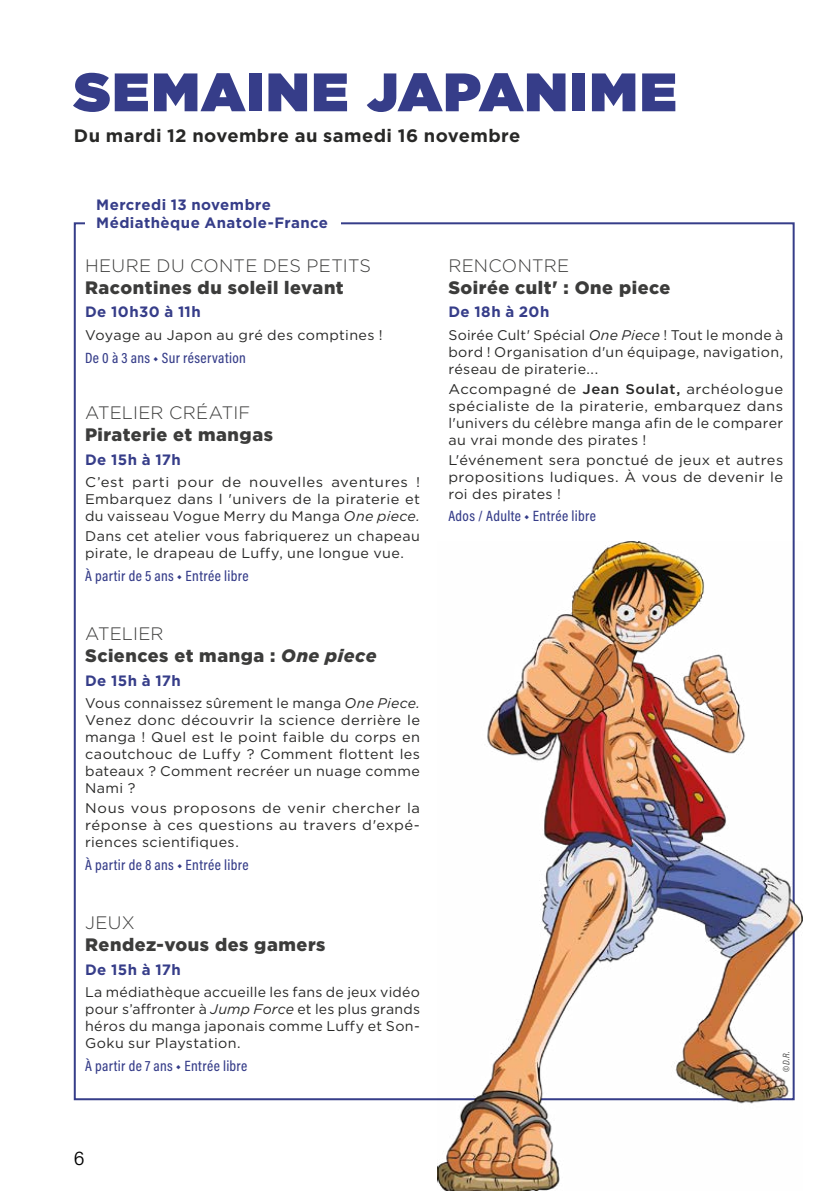
<style>
.page{position:relative;width:840px;height:1191px;background:#fff}
.page>*{position:absolute;margin:0;border:0;box-sizing:border-box;transform-origin:0 0}
.t1{font:900 54px "Gotham";letter-spacing:.035em;color:#363d89}
.t2{font:300 20px "Acumin Pro";color:#000}
.t3{font:900 18px/21.6px "Gotham";letter-spacing:.03em;color:#3c3c3b}
.t4{font:300 18px "Gotham";letter-spacing:.01em;color:#3c3c3b}
.t5{font:700 18px "Gotham";letter-spacing:.02em;color:#282827}
.t6{font:500 15px "Acumin Pro Cond";letter-spacing:.025em;color:#363d89}
.t7{font:700 15px/18px "Gotham";letter-spacing:.025em;color:#363d89}
.t8{font:14px/17px "Gotham";letter-spacing:.025em;color:#282827;text-align:justify}
.t9{font:14px/17px "Gotham";letter-spacing:.025em;color:#282827;text-align:justify;scale:1.06 1}
.t10{font:14px/17px "Gotham";letter-spacing:.025em;color:#282827;text-align:justify;scale:1.05 1}
.t11{font:14px/17px "Gotham";letter-spacing:.025em;color:#282827;text-align:justify;scale:1.04 1}
.t12{font:italic 9.6px "Acumin Pro Cond";color:#4a4a49}
.s1{font-style:italic}
.s2{font-weight:300}
.s3{font-weight:500}
</style>
<div class="page">
<img style="left:437px;top:541px;width:365px;height:650px">
<h1 class="t1" style="left:74px;top:53px;width:603px">SEMAINE JAPANIME</h1>
<p class="t5" style="left:74px;top:124px;width:448px">Du mardi 12 novembre au samedi 16 novembre</p>
<p class="t7" style="left:96px;top:196px;width:233px">Mercredi 13 novembre<br>Médiathèque Anatole-France</p>
<p class="t4" style="left:85px;top:254px;width:287px">HEURE DU CONTE DES PETITS</p>
<p class="t3" style="left:85px;top:276px;width:260px">Racontines du soleil levant</p>
<p class="t7" style="left:85px;top:303px;width:117px">De 10h30 à 11h</p>
<p class="t8" style="left:85px;top:326px;width:299px">Voyage au Japon au gré des comptines !</p>
<p class="t6" style="left:85px;top:348px;width:162px">De 0 à 3 ans ◆ Sur réservation</p>
<p class="t4" style="left:85px;top:401px;width:167px">ATELIER CRÉATIF</p>
<p class="t3" style="left:85px;top:423px;width:189px">Piraterie et mangas</p>
<p class="t7" style="left:85px;top:450px;width:97px">De 15h à 17h</p>
<p class="t9" style="left:85px;top:473px;width:317px">C’est parti pour de nouvelles aventures !<br>Embarquez dans l 'univers de la piraterie et du vaisseau Vogue Merry du Manga <span class="s1">One piece.</span></p>
<p class="t8" style="left:85px;top:527px;width:336px">Dans cet atelier vous fabriquerez un chapeau pirate, le drapeau de Luffy, une longue vue.</p>
<p class="t6" style="left:85px;top:566px;width:165px">À partir de 5 ans ◆ Entrée libre</p>
<p class="t3" style="left:85px;top:623px;width:293px"><span class="s2">ATELIER<br></span>Sciences et manga : <span class="s1">One piece</span></p>
<p class="t7" style="left:85px;top:671px;width:97px">De 15h à 17h</p>
<p class="t8" style="left:85px;top:694px;width:336px">Vous connaissez sûrement le manga <span class="s1">One Piece.<br></span>Venez donc découvrir la science derrière le manga ! Quel est le point faible du corps en caoutchouc de Luffy ? Comment flottent les bateaux ? Comment recréer un nuage comme Nami ?</p>
<p class="t10" style="left:85px;top:799px;width:320px">Nous vous proposons de venir chercher la réponse à ces questions au travers d'expé&shy;riences scientifiques.</p>
<p class="t6" style="left:85px;top:855px;width:165px">À partir de 8 ans ◆ Entrée libre</p>
<p class="t4" style="left:85px;top:911px;width:51px">JEUX</p>
<p class="t3" style="left:85px;top:933px;width:242px">Rendez-vous des gamers</p>
<p class="t7" style="left:85px;top:960px;width:97px">De 15h à 17h</p>
<p class="t8" style="left:85px;top:983px;width:336px">La médiathèque accueille les fans de jeux vidéo pour s’affronter à <span class="s1">Jump Force</span> et les plus grands héros du manga japonais comme Luffy et Son-Goku sur Playstation.</p>
<p class="t6" style="left:85px;top:1056px;width:164px">À partir de 7 ans ◆ Entrée libre</p>
<p class="t4" style="left:448px;top:254px;width:122px">RENCONTRE</p>
<p class="t3" style="left:448px;top:276px;width:223px">Soirée cult' : One piece</p>
<p class="t7" style="left:448px;top:303px;width:103px">De 18h à 20h</p>
<p class="t8" style="left:448px;top:326px;width:336px">Soirée Cult' Spécial <span class="s1">One Piece</span> ! Tout le monde à bord ! Organisation d'un équipage, navigation, réseau de piraterie...</p>
<p class="t9" style="left:448px;top:380px;width:317px">Accompagné de <span class="s3">Jean Soulat,</span> archéologue spécialiste de la piraterie, embarquez dans l'univers du célèbre manga afin de le comparer au vrai monde des pirates !</p>
<p class="t11" style="left:448px;top:451px;width:323px">L'événement sera ponctué de jeux et autres propositions ludiques. À vous de devenir le roi des pirates !</p>
<p class="t6" style="left:448px;top:506px;width:149px">Ados / Adulte ◆ Entrée libre</p>
<p class="t12" style="left:779px;top:1072px;width:22px;rotate:-90deg">© D.R.</p>
<h2 class="t2" style="left:74px;top:1144px;width:12px">6</h2>
</div>
